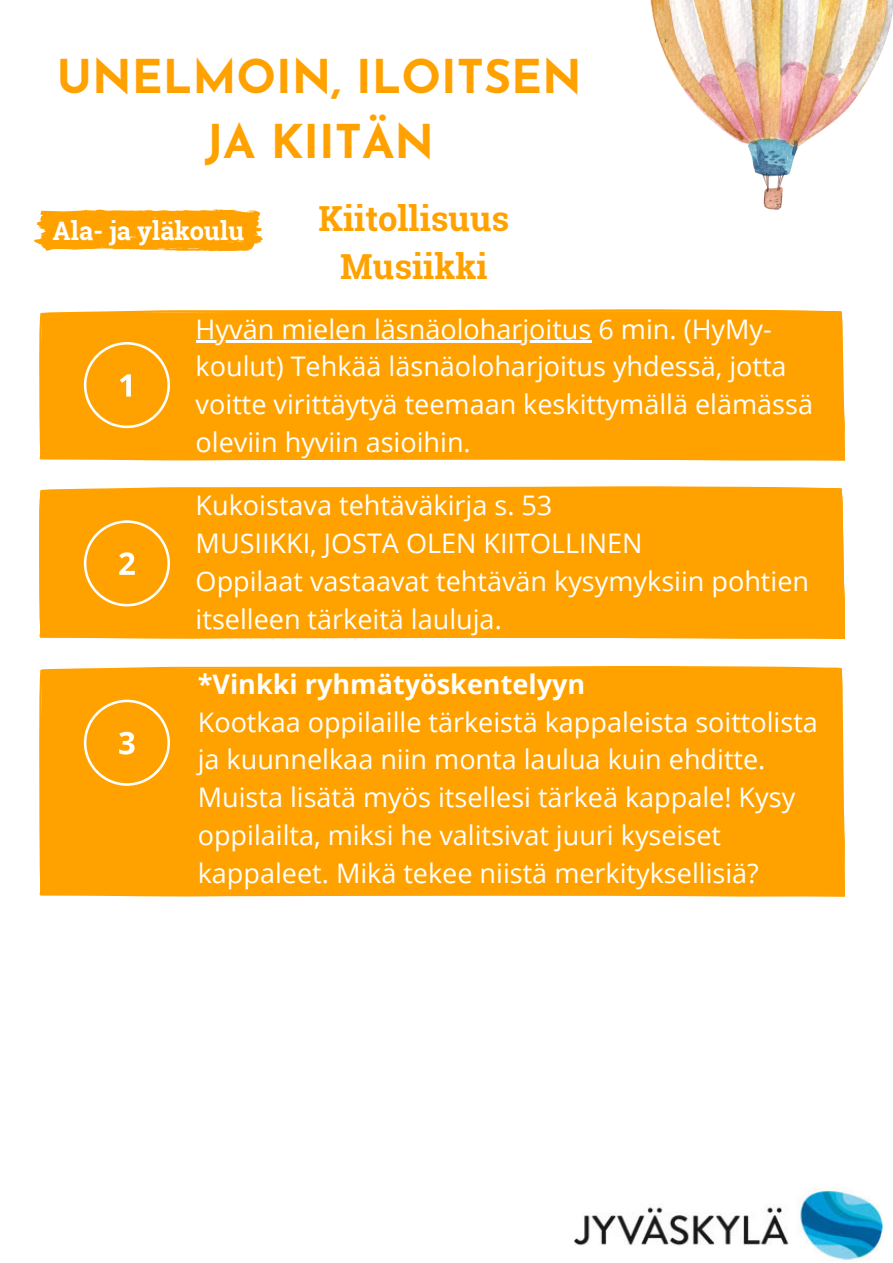
<style>
.page{position:relative;width:893px;height:1263px;background:#fff}
.page>*{position:absolute;margin:0;border:0;box-sizing:border-box;transform-origin:0 0}
.t1{font:700 46.5px/64.7px "Josefin Sans";color:#ffa200;text-align:center}
.t2{font:700 34.5px/47.8px "Roboto Slab";color:#ffa200;text-align:center}
.t3{font:27px/37.7px "Open Sans";color:#fff}
.t4{font:700 27px "Open Sans";color:#fff}
.t5{font:700 25.5px "Roboto Slab";color:#fff}
</style>
<div class="page">
<div style="left:39px;top:666px;width:805px;height:231px;background:#ffa200"></div>
<div style="left:39px;top:488px;width:805px;height:151px;background:#ffa200"></div>
<div style="left:39px;top:309px;width:805px;height:152px;background:#ffa200"></div>
<svg style="left:84px;top:342px;width:86px;height:86px;background:#ffac1b"></svg>
<svg style="left:84px;top:520px;width:86px;height:86px;background:#ffac1d"></svg>
<svg style="left:84px;top:700px;width:86px;height:86px;background:#ffac1d"></svg>
<svg style="left:34px;top:209px;width:229px;height:42px;background:#ffac1d"></svg>
<hr style="left:196px;top:340px;width:395px;height:3px;background:#fff">
<img style="left:574px;top:1187px;width:308px;height:75px">
<img style="left:650px;top:0;width:243px;height:209px">
<h1 class="t1" style="left:57px;top:49px;width:526px">UNELMOIN, ILOITSEN<br>JA KIITÄN</h1>
<p class="t2" style="left:318px;top:194px;width:192px">Kiitollisuus<br>Musiikki</p>
<p class="t3" style="left:196px;top:309px;width:619px">Hyvän mielen läsnäoloharjoitus 6 min. (HyMy&shy;koulut) Tehkää läsnäoloharjoitus yhdessä, jotta voitte virittäytyä teemaan keskittymällä elämässä oleviin hyviin asioihin.</p>
<p class="t5" style="left:53px;top:213px;width:193px">Ala- ja yläkoulu</p>
<p class="t3" style="left:196px;top:486px;width:615px">Kukoistava tehtäväkirja s. 53<br>MUSIIKKI, JOSTA OLEN KIITOLLINEN<br>Oppilaat vastaavat tehtävän kysymyksiin pohtien itselleen tärkeitä lauluja.</p>
<p class="t4" style="left:198px;top:665px;width:389px">*Vinkki ryhmätyöskentelyyn</p>
<p class="t3" style="left:198px;top:702px;width:621px">Kootkaa oppilaille tärkeistä kappaleista soittolista ja kuunnelkaa niin monta laulua kuin ehditte.<br>Muista lisätä myös itsellesi tärkeä kappale! Kysy oppilailta, miksi he valitsivat juuri kyseiset kappaleet. Mikä tekee niistä merkityksellisiä?</p>
</div>
